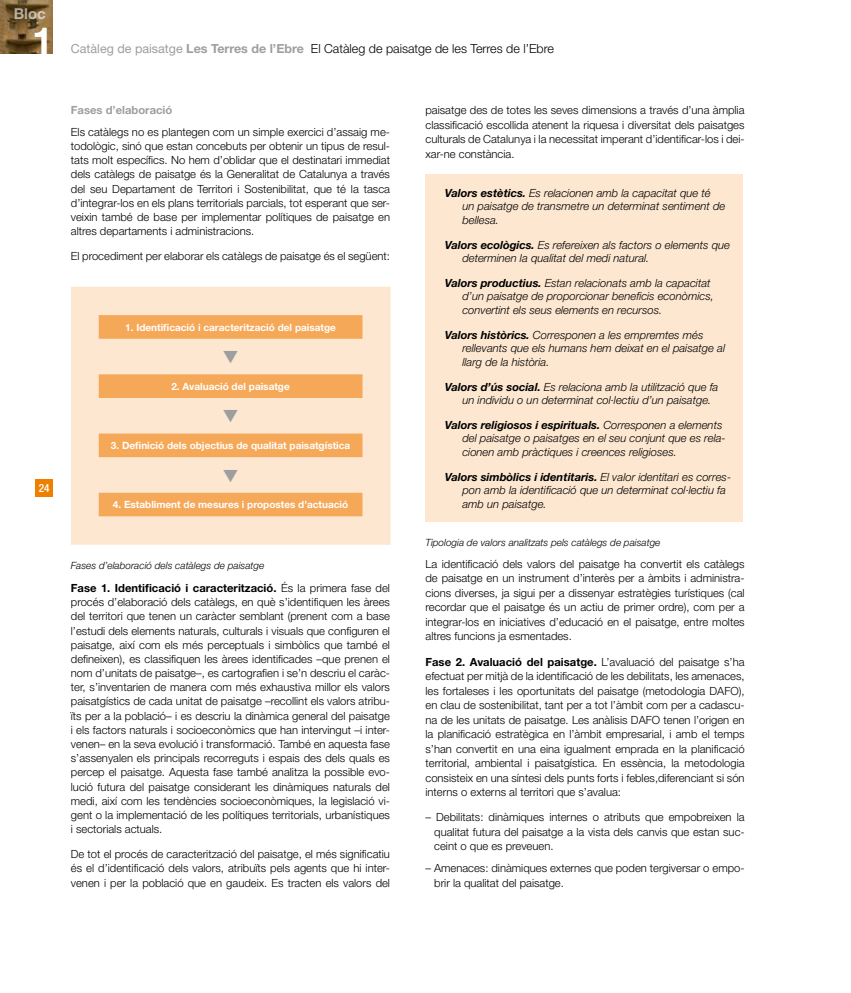
<style>
.page{position:relative;width:851px;height:993px;background:#fff}
.page>*{position:absolute;margin:0;border:0;box-sizing:border-box;transform-origin:0 0}
.t1{font:700 37.5px "Helvetica Neue LT Std";color:#fff}
.t2{font:700 15px "Helvetica Neue LT Std";color:#fff}
.t3{font:300 12.5px "Helvetica Neue LT Std";color:#000}
.t4{font:300 11.25px/14.1px "Helvetica Neue LT Std";color:#000;text-align:justify}
.t5{font:italic 300 11.25px/13.8px "Helvetica Neue LT Std";color:#000}
.t6{font:700 11.25px "Helvetica Neue LT Std";color:#9c9e9f}
.t7{font:500 condensed 11.25px "Helvetica Neue LT Std";color:#fff}
.t8{font:700 10px "Helvetica Neue LT Std";color:#fff}
.t9{font:italic 300 10px "Helvetica Neue LT Std";color:#000}
.s1{font-weight:400;color:#9c9e9f}
.s2{font-weight:700;color:#9c9e9f}
.s3{font-weight:700}
</style>
<div class="page">
<div style="left:35px;top:478px;width:18px;height:18px;background:#ee7f00"></div>
<img style="left:0;top:0;width:53px;height:53px">
<div style="left:71px;top:286px;width:319px;height:258px;background:#fde7d0"></div>
<svg style="left:99px;top:315px;width:263px;height:201px;background:#f9c997"></svg>
<div style="left:425px;top:174px;width:318px;height:348px;background:#fde7d0"></div>
<svg style="left:223px;top:351px;width:15px;height:12px"></svg>
<svg style="left:223px;top:410px;width:15px;height:12px"></svg>
<svg style="left:223px;top:469px;width:15px;height:12px"></svg>
<h2 class="t2" style="left:14px;top:4px;width:34px">Bloc</h2>
<h1 class="t1" style="left:32px;top:17px;width:22px">1</h1>
<p class="t7" style="left:39px;top:481px;width:12px">24</p>
<p class="t3" style="left:71px;top:41px;width:484px"><span class="s1">Catàleg de paisatge</span> <span class="s2">Les Terres de l’Ebre</span> El Catàleg de paisatge de les Terres de l’Ebre</p>
<p class="t6" style="left:71px;top:103px;width:103px">Fases d’elaboració</p>
<p class="t4" style="left:71px;top:124px;width:320px">Els catàlegs no es plantegen com un simple exercici d’assaig me&shy;todològic, sinó que estan concebuts per obtenir un tipus de resul&shy;tats molt específics. No hem d’oblidar que el destinatari immediat dels catàlegs de paisatge és la Generalitat de Catalunya a través del seu Departament de Territori i Sostenibilitat, que té la tasca d’integrar-los en els plans territorials parcials, tot esperant que ser&shy;veixin també de base per implementar polítiques de paisatge en altres departaments i administracions.</p>
<p class="t4" style="left:71px;top:248px;width:320px">El procediment per elaborar els catàlegs de paisatge és el següent:</p>
<p class="t8" style="left:125px;top:320px;width:212px">1. Identificació i caracterització del paisatge</p>
<p class="t8" style="left:171px;top:380px;width:120px">2. Avaluació del paisatge</p>
<p class="t8" style="left:111px;top:439px;width:241px">3. Definició dels objectius de qualitat paisatgística</p>
<p class="t8" style="left:113px;top:498px;width:237px">4. Establiment de mesures i propostes d’actuació</p>
<p class="t9" style="left:71px;top:559px;width:195px">Fases d’elaboració dels catàlegs de paisatge</p>
<p class="t4" style="left:71px;top:580px;width:320px"><span class="s3">Fase 1. Identificació i caracterització.</span> És la primera fase del procés d’elaboració dels catàlegs, en què s’identifiquen les àrees del territori que tenen un caràcter semblant (prenent com a base l’estudi dels elements naturals, culturals i visuals que configuren el paisatge, així com els més perceptuals i simbòlics que també el defineixen), es classifiquen les àrees identificades –que prenen el nom d’unitats de paisatge–, es cartografien i se’n descriu el caràc&shy;ter, s’inventarien de manera com més exhaustiva millor els valors paisatgístics de cada unitat de paisatge –recollint els valors atribu&shy;ïts per a la població– i es descriu la dinàmica general del paisatge i els factors naturals i socioeconòmics que han intervingut –i inter&shy;venen– en la seva evolució i transformació. També en aquesta fase s’assenyalen els principals recorreguts i espais des dels quals es percep el paisatge. Aquesta fase també analitza la possible evo&shy;lució futura del paisatge considerant les dinàmiques naturals del medi, així com les tendències socioeconòmiques, la legislació vi&shy;gent o la implementació de les polítiques territorials, urbanístiques i sectorials actuals.</p>
<p class="t4" style="left:71px;top:846px;width:320px">De tot el procés de caracterització del paisatge, el més significatiu és el d’identificació dels valors, atribuïts pels agents que hi inter&shy;venen i per la població que en gaudeix. Es tracten els valors del</p>
<p class="t4" style="left:425px;top:103px;width:320px;line-height:14.5px">paisatge des de totes les seves dimensions a través d’una àmplia classificació escollida atenent la riquesa i diversitat dels paisatges culturals de Catalunya i la necessitat imperant d’identificar-los i dei&shy;xar-ne constància.</p>
<p class="t5" style="left:462px;top:185px;width:264px;text-indent:-18px"><span class="s3">Valors estètics.</span> Es relacionen amb la capacitat que té un paisatge de transmetre un determinat sentiment de bellesa.</p>
<p class="t5" style="left:462px;top:237px;width:269px;text-indent:-18px"><span class="s3">Valors ecològics.</span> Es refereixen als factors o elements que determinen la qualitat del medi natural.</p>
<p class="t5" style="left:462px;top:275px;width:253px;text-indent:-18px"><span class="s3">Valors productius.</span> Estan relacionats amb la capacitat d’un paisatge de proporcionar beneficis econòmics, convertint els seus elements en recursos.</p>
<p class="t5" style="left:462px;top:327px;width:264px;text-indent:-18px"><span class="s3">Valors històrics.</span> Corresponen a les empremtes més rellevants que els humans hem deixat en el paisatge al llarg de la història.</p>
<p class="t5" style="left:462px;top:379px;width:257px;text-indent:-18px"><span class="s3">Valors d’ús social.</span> Es relaciona amb la utilització que fa un individu o un determinat col·lectiu d’un paisatge.</p>
<p class="t5" style="left:462px;top:417px;width:265px;text-indent:-18px"><span class="s3">Valors religiosos i espirituals.</span> Corresponen a elements del paisatge o paisatges en el seu conjunt que es rela&shy;cionen amb pràctiques i creences religioses.</p>
<p class="t5" style="left:462px;top:469px;width:270px;text-indent:-18px"><span class="s3">Valors simbòlics i identitaris.</span> El valor identitari es corres&shy;pon amb la identificació que un determinat col·lectiu fa amb un paisatge.</p>
<p class="t9" style="left:425px;top:536px;width:236px">Tipologia de valors analitzats pels catàlegs de paisatge</p>
<p class="t4" style="left:425px;top:556px;width:320px;line-height:14.5px">La identificació dels valors del paisatge ha convertit els catàlegs de paisatge en un instrument d’interès per a àmbits i administra&shy;cions diverses, ja sigui per a dissenyar estratègies turístiques (cal recordar que el paisatge és un actiu de primer ordre), com per a integrar-los en iniciatives d’educació en el paisatge, entre moltes altres funcions ja esmentades.</p>
<p class="t4" style="left:425px;top:653px;width:320px;line-height:14.5px"><span class="s3">Fase 2. Avaluació del paisatge.</span> L’avaluació del paisatge s’ha efectuat per mitjà de la identificació de les debilitats, les amenaces, les fortaleses i les oportunitats del paisatge (metodologia DAFO), en clau de sostenibilitat, tant per a tot l’àmbit com per a cadascu&shy;na de les unitats de paisatge. Les anàlisis DAFO tenen l’origen en la planificació estratègica en l’àmbit empresarial, i amb el temps s’han convertit en una eina igualment emprada en la planificació territorial, ambiental i paisatgística. En essència, la metodologia consisteix en una síntesi dels punts forts i febles,diferenciant si són interns o externs al territori que s’avalua:</p>
<p class="t4" style="left:434px;top:809px;width:312px;line-height:14.5px;text-indent:-9px">– Debilitats: dinàmiques internes o atributs que empobreixen la qualitat futura del paisatge a la vista dels canvis que estan suc&shy;ceint o que es preveuen.</p>
<p class="t4" style="left:434px;top:860px;width:312px;line-height:14.5px;text-indent:-9px">– Amenaces: dinàmiques externes que poden tergiversar o empo&shy;brir la qualitat del paisatge.</p>
</div>
